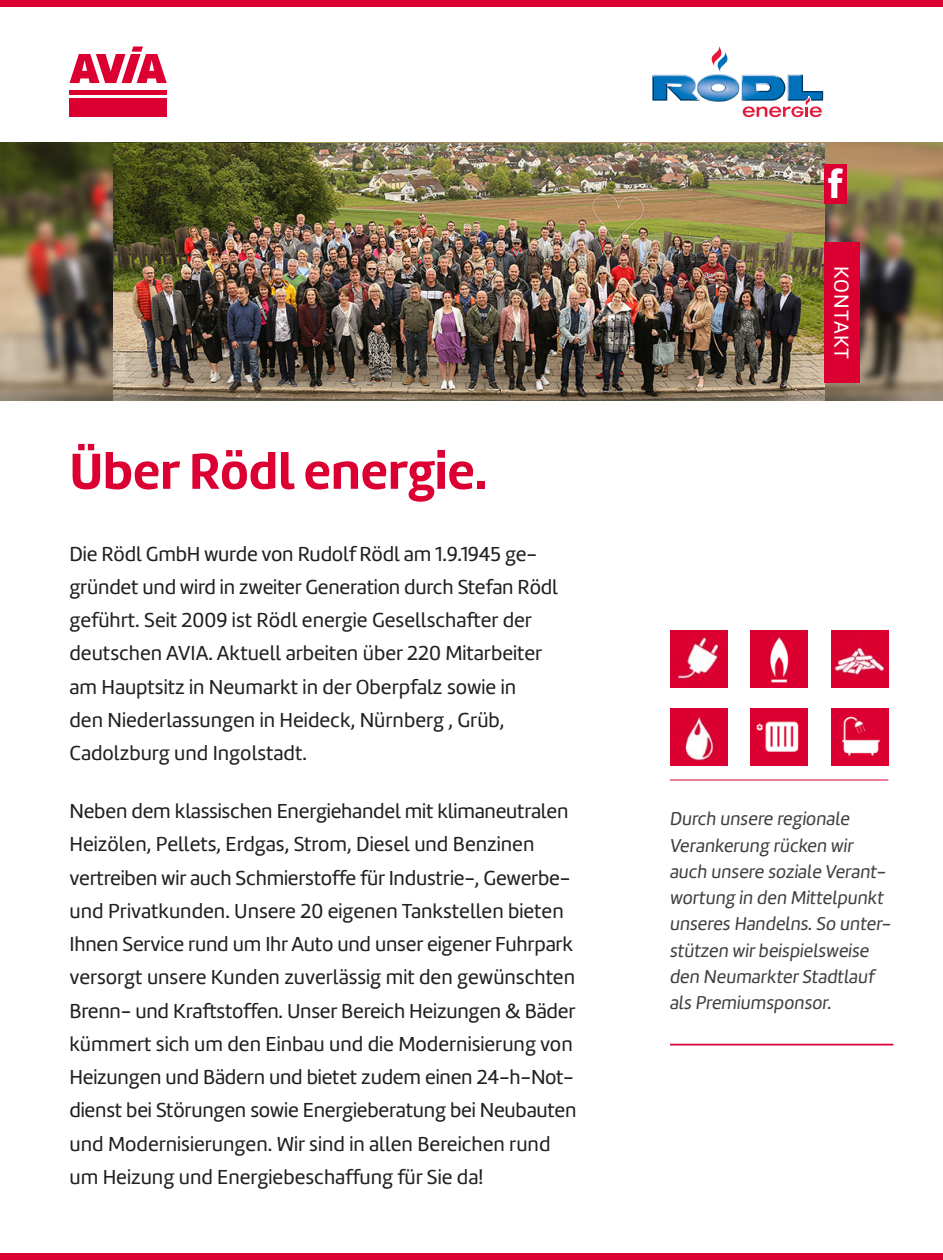
<style>
.page{position:relative;width:943px;height:1260px;background:#fff}
.page>*{position:absolute;margin:0;border:0;box-sizing:border-box;transform-origin:0 0}
.t1{font:700 52.5px "Marine";color:#db0031}
.t2{font:700 42px "Klavika";color:#fff}
.t3{font:21px/33.2px "Marine";letter-spacing:-.005em;color:#231f20}
.t4{font:21px "Marine";letter-spacing:.05em;color:#fff}
.t5{font:19.25px/26.2px "Marine Regular Oblicua";color:#404040}
</style>
<div class="page">
<div style="left:0;top:0;width:943px;height:7px;background:#db0031"></div>
<div style="left:0;top:1253px;width:943px;height:7px;background:#db0031"></div>
<svg style="left:69px;top:47px;width:98px;height:36px"></svg>
<div style="left:70px;top:90px;width:97px;height:5px;background:#db0031"></div>
<div style="left:69px;top:99px;width:98px;height:18px;background:#db0031"></div>
<svg style="left:652px;top:46px;width:171px;height:71px"></svg>
<hr style="left:670px;top:1044px;width:223px;height:1px;background:#db0031">
<hr style="left:670px;top:780px;width:218px;height:1px;background:#db0031">
<img style="left:0;top:143px;width:943px;height:258px">
<img style="left:114px;top:143px;width:710px;height:257px">
<div style="left:670px;top:630px;width:57px;height:58px;background:#db0031"></div>
<img style="left:677px;top:636px;width:44px;height:45px">
<div style="left:670px;top:708px;width:57px;height:58px;background:#db0031"></div>
<img style="left:685px;top:715px;width:30px;height:46px">
<div style="left:750px;top:630px;width:58px;height:58px;background:#db0031"></div>
<img style="left:770px;top:637px;width:19px;height:46px">
<div style="left:750px;top:708px;width:58px;height:58px;background:#db0031"></div>
<img style="left:756px;top:721px;width:43px;height:31px">
<div style="left:830px;top:630px;width:58px;height:58px;background:#db0031"></div>
<img style="left:834px;top:646px;width:51px;height:30px">
<div style="left:830px;top:708px;width:58px;height:58px;background:#db0031"></div>
<img style="left:842px;top:716px;width:38px;height:40px">
<div style="left:823px;top:164px;width:23px;height:39px;background:#db0031"></div>
<div style="left:823px;top:242px;width:36px;height:140px;background:#db0031"></div>
<h2 class="t2" style="left:827px;top:154px;width:17px">f</h2>
<p class="t1" style="left:69px;top:437px;width:418px">Über Rödl energie.</p>
<p class="t4" style="left:854px;top:266px;width:95px;rotate:90deg">KONTAKT</p>
<p class="t3" style="left:69px;top:537px;width:490px">Die Rödl GmbH wurde von Rudolf Rödl am 1.9.1945 ge&shy;gründet und wird in zweiter Generation durch Stefan Rödl geführt. Seit 2009 ist Rödl energie Gesellschafter der deutschen AVIA. Aktuell arbeiten über 220 Mitarbeiter am Hauptsitz in Neumarkt in der Oberpfalz sowie in<br>den Niederlassungen in Heideck, Nürnberg , Grüb, Cadolzburg und Ingolstadt.</p>
<p class="t3" style="left:69px;top:794px;width:508px">Neben dem klassischen Energiehandel mit klimaneutralen Heizölen, Pellets, Erdgas, Strom, Diesel und Benzinen vertreiben wir auch Schmierstoffe für Industrie-, Gewerbe&shy;und Privatkunden. Unsere 20 eigenen Tankstellen bieten Ihnen Service rund um Ihr Auto und unser eigener Fuhrpark versorgt unsere Kunden zuverlässig mit den gewünschten Brenn- und Kraftstoffen. Unser Bereich Heizungen &amp; Bäder kümmert sich um den Einbau und die Modernisierung von Heizungen und Bädern und bietet zudem einen 24-h-Not&shy;dienst bei Störungen sowie Energieberatung bei Neubauten und Modernisierungen. Wir sind in allen Bereichen rund um Heizung und Energiebeschaffung für Sie da!</p>
<p class="t5" style="left:670px;top:806px;width:223px">Durch unsere regionale<br>Verankerung rücken wir auch unsere soziale Verant&shy;wortung in den Mittelpunkt unseres Handelns. So unter&shy;stützen wir beispielsweise den Neumarkter Stadtlauf als Premiumsponsor.</p>
</div>
